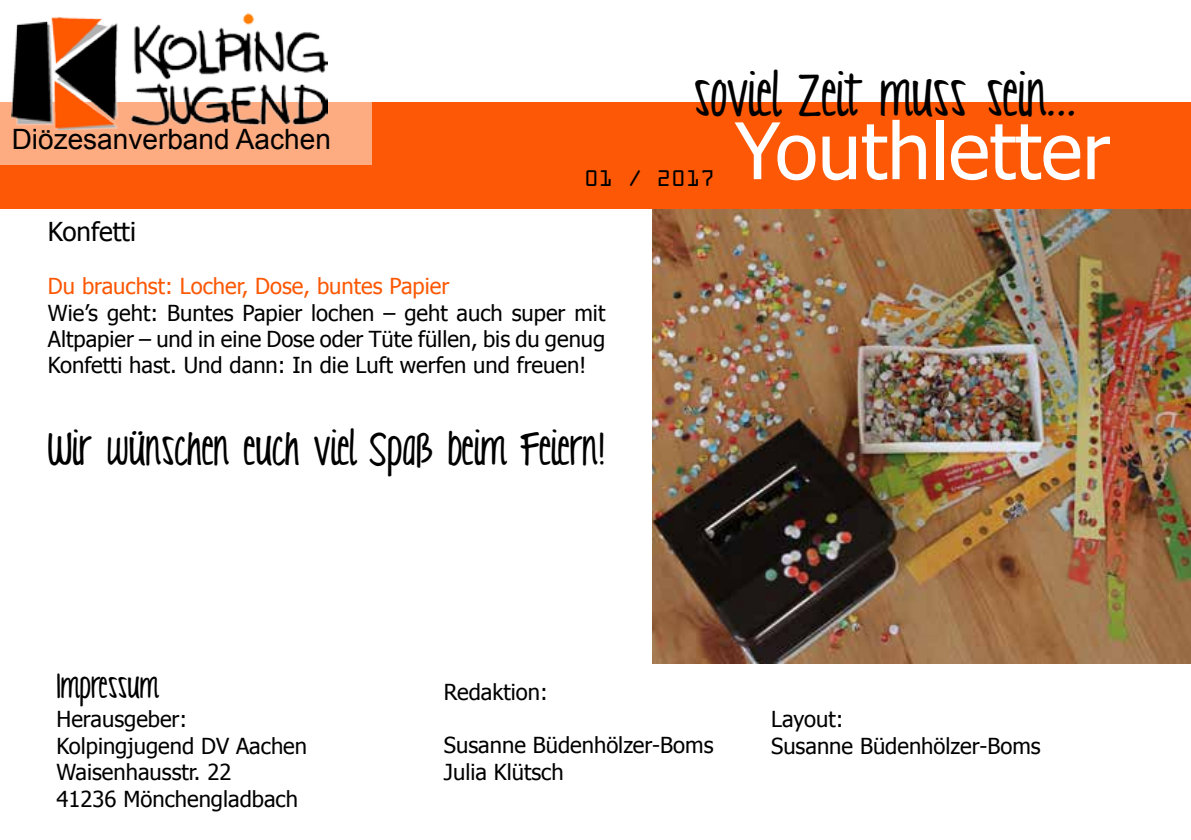
<style>
.page{position:relative;width:1191px;height:840px;background:#fff}
.page>*{position:absolute;margin:0;border:0;box-sizing:border-box;transform-origin:0 0}
.t1{font:78px "Tahoma";color:#fff}
.t2{font:48px "KG Love You Through It";color:#000}
.t3{font:38px "KG Love You Through It";color:#000}
.t4{font:28px "Arial";color:#000}
.t5{font:28px "KG Love You Through It";color:#000}
.t6{font:26px "Tahoma";color:#000}
.t7{font:24px "OCRA Extended";color:#000}
.t8{font:22px/26.4px "Tahoma";color:#000}
.t9{font:22px "Tahoma";color:#fc5805}
</style>
<div class="page">
<div style="left:0;top:102px;width:1191px;height:107px;background:#fc5805"></div>
<svg style="left:0;top:13px;width:371px;height:152px;fill:#fdab81"></svg>
<img style="left:12px;top:14px;width:315px;height:115px">
<img style="left:652px;top:209px;width:539px;height:454px">
<p class="t4" style="left:12px;top:121px;width:321px">Diözesanverband Aachen</p>
<h2 class="t2" style="left:693px;top:71px;width:384px">soviel Zeit muss sein...</h2>
<p class="t7" style="left:584px;top:165px;width:132px">01 / 2017</p>
<h1 class="t1" style="left:735px;top:98px;width:377px">Youthletter</h1>
<p class="t6" style="left:48px;top:214px;width:90px">Konfetti</p>
<p class="t9" style="left:48px;top:271px;width:403px">Du brauchst: Locher, Dose, buntes Papier</p>
<p class="t8" style="left:48px;top:298px;width:559px;text-align:justify">Wie’s geht: Buntes Papier lochen – geht auch super mit Altpapier – und in eine Dose oder Tüte füllen, bis du genug Konfetti hast. Und dann: In die Luft werfen und freuen!</p>
<h3 class="t3" style="left:48px;top:429px;width:559px">Wir wünschen euch viel Spaß beim Feiern!</h3>
<p class="t5" style="left:57px;top:671px;width:104px">Impressum</p>
<p class="t8" style="left:56px;top:704px;width:252px">Herausgeber:<br>Kolpingjugend DV Aachen<br>Waisenhausstr. 22<br>41236 Mönchengladbach</p>
<p class="t8" style="left:444px;top:677px;width:105px">Redaktion:</p>
<p class="t8" style="left:444px;top:730px;width:271px">Susanne Büdenhölzer-Boms<br>Julia Klütsch</p>
<p class="t8" style="left:771px;top:704px;width:271px">Layout:<br>Susanne Büdenhölzer-Boms</p>
</div>
